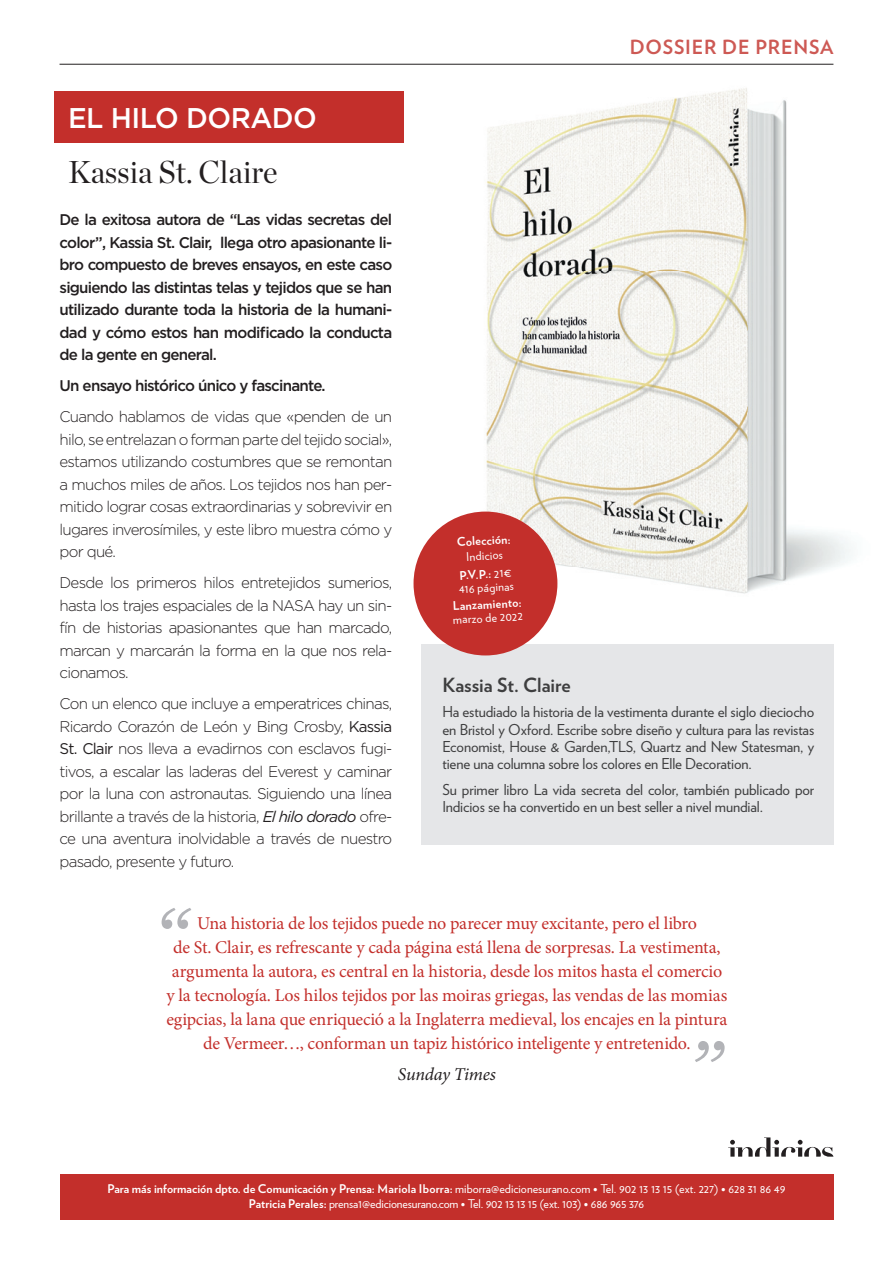
<style>
.page{position:relative;width:893px;height:1263px;background:#fff}
.page>*{position:absolute;margin:0;border:0;box-sizing:border-box;transform-origin:0 0}
.t1{font:31.5px "Chronicle Display";color:#231f20}
.t2{font:500 28.5px "Gotham";letter-spacing:-.02em;color:#fff}
.t3{font:700 19.5px "Verlag";color:#3e3e3f}
.t4{font:700 19.5px "Verlag";letter-spacing:.04em;color:#cd5954}
.t5{font:18px/24px "Minion Pro";letter-spacing:-.015em;color:#c32f2b;text-align:center}
.t6{font:italic 18px "Minion Pro";letter-spacing:-.015em;color:#231f20}
.t7{font:300 15.45px/22.5px "Gotham";letter-spacing:-.05em;color:#231f20;text-align:justify}
.t8{font:500 15.45px/22.5px "Gotham";letter-spacing:-.05em;color:#231f20;text-align:justify}
.t9{font:15px/17.2px "Verlag";letter-spacing:-.01em;color:#3e3e3f;text-align:justify}
.t10{font:12px/18.5px "Verlag";letter-spacing:-.01em;color:#fff;text-align:center}
.t11{font:700 12px "Verlag";color:#fff}
.s1{font-weight:400}
.s2{font-weight:400;font-style:italic}
.s3{font-weight:700}
</style>
<div class="page">
<hr style="left:60px;top:64px;width:773px;height:1px;background:#231f20">
<div style="left:54px;top:91px;width:350px;height:51px;background:#c32f2b"></div>
<div style="left:421px;top:644px;width:412px;height:201px;background:#e5e6e8"></div>
<img style="left:456px;top:88px;width:396px;height:529px">
<div style="left:414px;top:512px;width:143px;height:143px;background:#c32f2b;border-radius:50%"></div>
<svg style="left:162px;top:908px;width:29px;height:21px"></svg>
<svg style="left:695px;top:1041px;width:30px;height:21px"></svg>
<div style="left:60px;top:1174px;width:773px;height:46px;background:#c32f2b"></div>
<svg style="left:728px;top:1137px;width:105px;height:20px"></svg>
<h2 class="t2" style="left:68px;top:99px;width:250px">EL HILO DORADO</h2>
<h1 class="t1" style="left:68px;top:148px;width:211px">Kassia St. Claire</h1>
<p class="t8" style="left:60px;top:208px;width:334px">De la exitosa autora de “Las vidas secretas del color”, Kassia St. Clair, llega otro apasionante li&shy;bro compuesto de breves ensayos, en este caso siguiendo las distintas telas y tejidos que se han utilizado durante toda la historia de la humani&shy;dad y cómo estos han modificado la conducta de la gente en general.</p>
<p class="t8" style="left:60px;top:374px;width:268px">Un ensayo histórico único y fascinante.</p>
<p class="t7" style="left:60px;top:405px;width:334px">Cuando hablamos de vidas que «penden de un hilo, se entrelazan o forman parte del tejido social», estamos utilizando costumbres que se remontan a muchos miles de años. Los tejidos nos han per&shy;mitido lograr cosas extraordinarias y sobrevivir en lugares inverosímiles, y este libro muestra cómo y por qué.</p>
<p class="t7" style="left:60px;top:571px;width:334px">Desde los primeros hilos entretejidos sumerios, hasta los trajes espaciales de la NASA hay un sin&shy;fín de historias apasionantes que han marcado, marcan y marcarán la forma en la que nos rela&shy;cionamos.</p>
<p class="t7" style="left:60px;top:692px;width:334px">Con un elenco que incluye a emperatrices chinas, Ricardo Corazón de León y Bing Crosby, <span class="s1">Kassia St. Clair</span> nos lleva a evadirnos con esclavos fugi&shy;tivos, a escalar las laderas del Everest y caminar por la luna con astronautas. Siguiendo una línea brillante a través de la historia, <span class="s2">El hilo dorado</span> ofre&shy;ce una aventura inolvidable a través de nuestro pasado, presente y futuro.</p>
<p class="t4" style="left:630px;top:32px;width:205px">DOSSIER DE PRENSA</p>
<p class="t11" style="left:457px;top:532px;width:55px;rotate:-3deg">Colección:</p>
<p class="t10" style="left:458px;top:547px;width:54px;rotate:-3deg">Indicios<br><span class="s3">P.V.P.:</span> 21€</p>
<p class="t10" style="left:458px;top:579px;width:57px;rotate:-3deg">416 páginas</p>
<p class="t11" style="left:452px;top:597px;width:70px;rotate:-3deg">Lanzamiento:</p>
<p class="t10" style="left:452px;top:610px;width:71px;rotate:-3deg">marzo de 2022</p>
<p class="t3" style="left:442px;top:669px;width:130px">Kassia St. Claire</p>
<p class="t9" style="left:442px;top:702px;width:373px">Ha estudiado la historia de la vestimenta durante el siglo dieciocho en Bristol y Oxford. Escribe sobre diseño y cultura para las revistas Economist, House &amp; Garden,TLS, Quartz and New Statesman, y tiene una columna sobre los colores en Elle Decoration.</p>
<p class="t9" style="left:442px;top:780px;width:373px">Su primer libro La vida secreta del color, también publicado por<br>Indicios se ha convertido en un best seller a nivel mundial.</p>
<p class="t5" style="left:166px;top:911px;width:563px">Una historia de los tejidos puede no parecer muy excitante, pero el libro<br>de St. Clair, es refrescante y cada página está llena de sorpresas. La vestimenta, argumenta la autora, es central en la historia, desde los mitos hasta el comercio y la tecnología. Los hilos tejidos por las moiras griegas, las vendas de las momias egipcias, la lana que enriqueció a la Inglaterra medieval, los encajes en la pintura de Vermeer…, conforman un tapiz histórico inteligente y entretenido.</p>
<p class="t6" style="left:398px;top:1062px;width:100px">Sunday Times</p>
<p class="t10" style="left:108px;top:1180px;width:679px;line-height:15px"><span class="s3">Para más información dpto. de Comunicación y Prensa: Mariola Iborra:</span> miborra@edicionesurano.com • Tel. 902 13 13 15 (ext. 227) • 628 31 86 49<br><span class="s3">Patricia Perales:</span> prensa1@edicionesurano.com • Tel. 902 13 13 15 (ext. 103) • 686 965 376</p>
</div>
